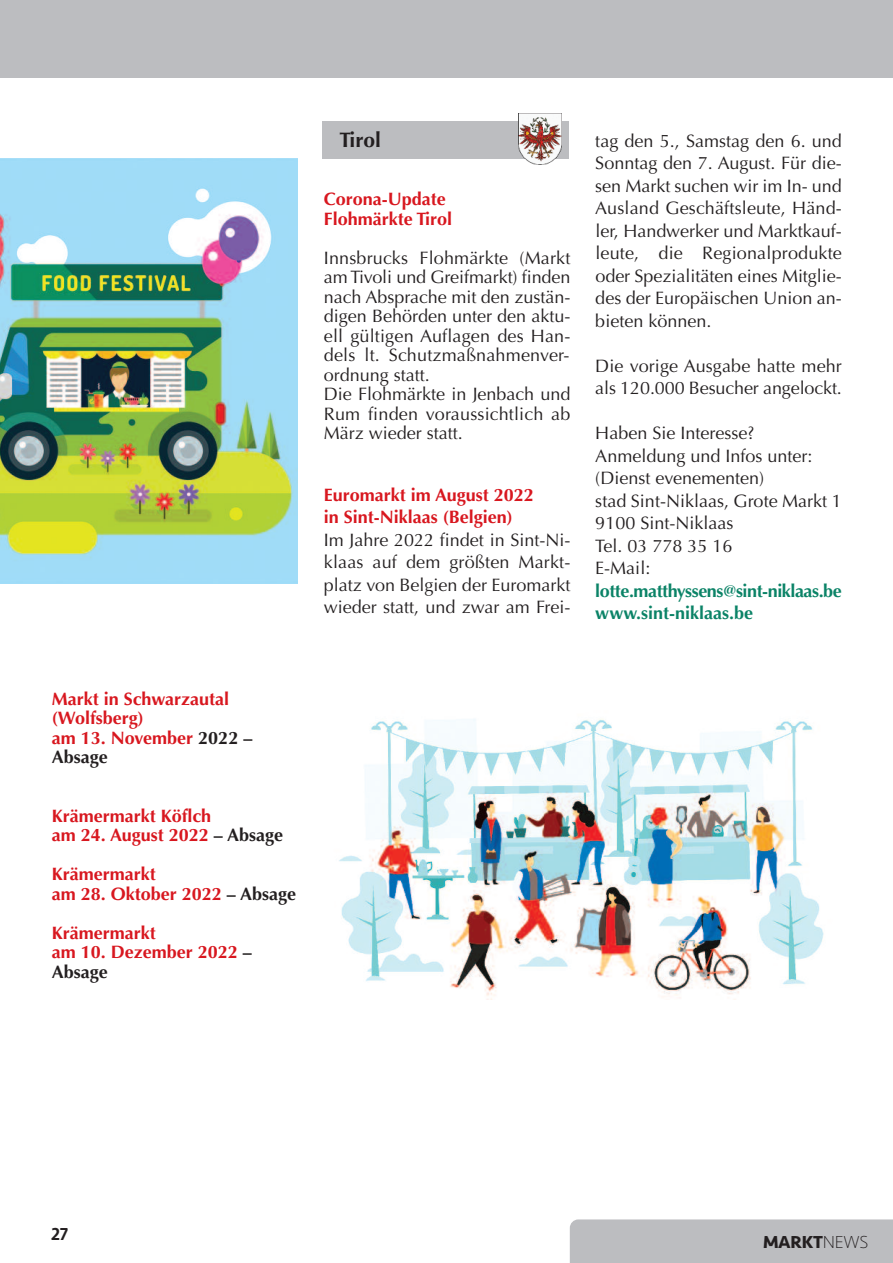
<style>
.page{position:relative;width:893px;height:1263px;background:#fff}
.page>*{position:absolute;margin:0;border:0;box-sizing:border-box;transform-origin:0 0}
.t1{font:700 21px "Optima";color:#231f20}
.t2{font:18px/22.5px "Optima";color:#231f20}
.t3{font:700 18px/19.5px "Optima";color:#d8171f}
.t4{font:700 18px/22.5px "Optima";letter-spacing:-.025em;color:#0b8367}
.t5{font:700 18px "Seravek";letter-spacing:-.015em;color:#231f20}
.t6{font:500 18px "Seravek";color:#231f20}
.s1{color:#231f20}
.s2{font-weight:200}
</style>
<div class="page">
<div style="left:322px;top:121px;width:247px;height:38px;background:#bcbdc0"></div>
<img style="left:519px;top:113px;width:43px;height:51px">
<div style="left:570px;top:1219px;width:323px;height:44px;background:#bcbdc0"></div>
<div style="left:0;top:0;width:893px;height:78px;background:#bcbdc0"></div>
<img style="left:0;top:159px;width:298px;height:424px">
<img style="left:339px;top:719px;width:485px;height:281px">
<p class="t1" style="left:339px;top:128px;width:43px">Tirol</p>
<p class="t3" style="left:324px;top:190px;width:130px">Corona-Update<br>Flohmärkte Tirol</p>
<p class="t2" style="left:324px;top:248px;width:248px;line-height:19.5px">Innsbrucks Flohmärkte (Markt am Tivoli und Greifmarkt) finden nach Absprache mit den zustän&shy;digen Behörden unter den aktu&shy;ell gültigen Auflagen des Han&shy;dels lt. Schutzmaßnahmenver&shy;ordnung statt.<br>Die Flohmärkte in Jenbach und<br>Rum finden voraussichtlich ab<br>März wieder statt.</p>
<p class="t3" style="left:324px;top:484px;width:212px;line-height:22.5px">Euromarkt im August 2022 in Sint-Niklaas (Belgien)</p>
<p class="t2" style="left:324px;top:529px;width:248px;text-align:justify">Im Jahre 2022 findet in Sint-Ni&shy;klaas auf dem größten Markt&shy;platz von Belgien der Euromarkt wieder statt, und zwar am Frei-</p>
<p class="t2" style="left:595px;top:130px;width:248px;text-align:justify">tag den 5., Samstag den 6. und Sonntag den 7. August. Für die&shy;sen Markt suchen wir im In- und Ausland Geschäftsleute, Händ&shy;ler, Handwerker und Marktkauf&shy;leute, die Regionalprodukte oder Spezialitäten eines Mitglie&shy;des der Europäischen Union an&shy;bieten können.</p>
<p class="t2" style="left:595px;top:355px;width:248px">Die vorige Ausgabe hatte mehr als 120.000 Besucher angelockt.</p>
<p class="t2" style="left:595px;top:422px;width:248px">Haben Sie Interesse?<br>Anmeldung und Infos unter: (Dienst evenementen)<br>stad Sint-Niklaas, Grote Markt 1<br>9100 Sint-Niklaas<br>Tel. 03 778 35 16<br>E-Mail:</p>
<p class="t4" style="left:595px;top:580px;width:248px">lotte.matthyssens@sint-niklaas.be www.sint-niklaas.be</p>
<p class="t3" style="left:52px;top:689px;width:202px">Markt in Schwarzautal (Wolfsberg)<br>am 13. November <span class="s1">2022 –<br>Absage</span></p>
<p class="t3" style="left:52px;top:806px;width:233px">Krämermarkt Köflch<br>am 24. August 2022 <span class="s1">– Absage</span></p>
<p class="t3" style="left:52px;top:865px;width:246px">Krämermarkt<br>am 28. Oktober 2022 <span class="s1">– Absage</span></p>
<p class="t3" style="left:52px;top:923px;width:202px">Krämermarkt<br>am 10. Dezember 2022 <span class="s1">–<br>Absage</span></p>
<p class="t6" style="left:51px;top:1223px;width:19px">27</p>
<p class="t5" style="left:763px;top:1227px;width:107px">MARKT<span class="s2">NEWS</span></p>
</div>
